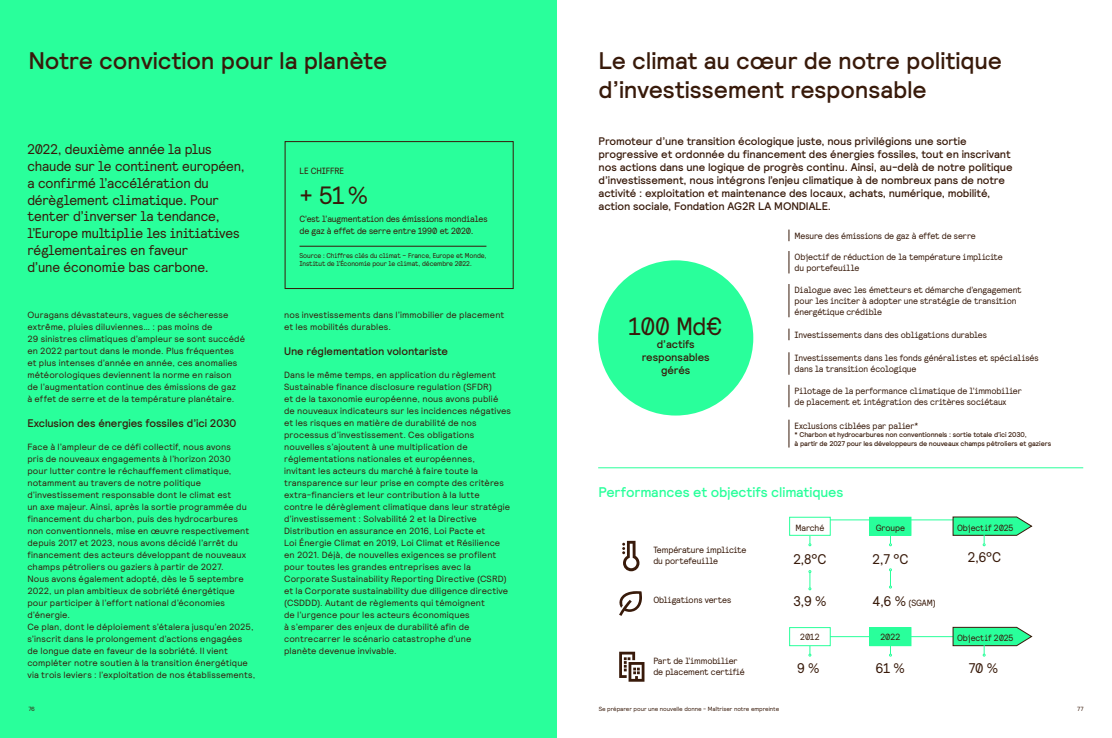
<style>
.page{position:relative;width:1112px;height:738px;background:#fff}
.page>*{position:absolute;margin:0;border:0;box-sizing:border-box;transform-origin:0 0}
.t1{font:25px "Relative Faux";letter-spacing:-.02em;color:#381a0a}
.t2{font:500 24px/28.8px "Relative";letter-spacing:-.01em;color:#381a0a}
.t3{font:14px/16.8px "Relative Faux";letter-spacing:-.01em;color:#381a0a}
.t4{font:500 14px "Relative";letter-spacing:-.005em;color:#29ff9b}
.t5{font:500 11px/13px "Relative";letter-spacing:-.01em;color:#381a0a;text-align:center}
.t6{font:9px/12px "Relative";letter-spacing:.015em;color:#381a0a}
.t7{font:9px/10.8px "Relative Faux";letter-spacing:-.015em;color:#381a0a}
.t8{font:500 7px/8.4px "Relative";letter-spacing:-.02em;color:#381a0a}
.t9{font:7px/8.4px "Relative Faux";letter-spacing:-.015em;color:#381a0a}
.t10{font:6px "Relative";letter-spacing:-.01em;color:#381a0a}
.s1{font-size:14px}
</style>
<div class="page">
<div style="left:0;top:0;width:556px;height:737px;background:#29ff9b"></div>
<hr style="left:817px;top:636px;width:178px;height:1px;background:#29ff9b">
<hr style="left:795px;top:519px;width:178px;height:1px;background:#29ff9b">
<hr style="left:299px;top:246px;width:187px;height:1px;background:#381a0a">
<div style="left:285px;top:141px;width:228px;height:147px;border:1px solid #381a0a"></div>
<div style="left:598px;top:260px;width:155px;height:155px;background:#29ff9b;border-radius:50%"></div>
<svg style="left:788px;top:419px;width:1px;height:28px"></svg>
<svg style="left:788px;top:251px;width:1px;height:22px"></svg>
<svg style="left:788px;top:352px;width:1px;height:22px"></svg>
<svg style="left:788px;top:328px;width:1px;height:12px"></svg>
<svg style="left:788px;top:384px;width:1px;height:23px"></svg>
<svg style="left:788px;top:229px;width:1px;height:12px"></svg>
<hr style="left:788px;top:284px;width:1px;height:33px;background:#381a0a">
<svg style="left:808px;top:645px;width:3px;height:11px"></svg>
<svg style="left:808px;top:535px;width:3px;height:10px"></svg>
<svg style="left:808px;top:570px;width:3px;height:19px"></svg>
<svg style="left:889px;top:645px;width:2px;height:11px"></svg>
<svg style="left:889px;top:535px;width:2px;height:10px"></svg>
<svg style="left:889px;top:568px;width:2px;height:20px"></svg>
<svg style="left:952px;top:626px;width:79px;height:30px"></svg>
<svg style="left:952px;top:516px;width:79px;height:29px"></svg>
<div style="left:789px;top:627px;width:41px;height:18px;background:#fff"></div>
<div style="left:789px;top:627px;width:41px;height:18px;border:1px solid #29ff9b"></div>
<div style="left:789px;top:517px;width:41px;height:18px;background:#fff"></div>
<div style="left:789px;top:516px;width:41px;height:19px;border:1px solid #29ff9b"></div>
<div style="left:869px;top:627px;width:41px;height:18px;background:#29ff9b"></div>
<div style="left:869px;top:517px;width:41px;height:18px;background:#29ff9b"></div>
<div style="left:869px;top:516px;width:42px;height:19px;border:1px solid #29ff9b"></div>
<svg style="left:622px;top:540px;width:17px;height:31px"></svg>
<svg style="left:619px;top:651px;width:25px;height:30px"></svg>
<svg style="left:619px;top:591px;width:23px;height:24px"></svg>
<hr style="left:598px;top:467px;width:484px;height:1px;background:#29ff9b">
<h2 class="t2" style="left:28px;top:45px;width:360px">Notre conviction pour la planète</h2>
<p class="t3" style="left:27px;top:140px;width:218px">2022, deuxième année la plus chaude sur le continent européen, a confirmé l’accélération du dérèglement climatique. Pour tenter d’inverser la tendance, l’Europe multiplie les initiatives réglementaires en faveur<br>d’une économie bas carbone.</p>
<p class="t6" style="left:27px;top:308px;width:219px">Ouragans dévastateurs, vagues de sécheresse extrême, pluies diluviennes… : pas moins de<br>29 sinistres climatiques d’ampleur se sont succédé en 2022 partout dans le monde. Plus fréquentes et plus intenses d’année en année, ces anomalies météorologiques deviennent la norme en raison<br>de l’augmentation continue des émissions de gaz<br>à effet de serre et de la température planétaire.</p>
<p class="t5" style="left:27px;top:416px;width:210px">Exclusion des énergies fossiles d’ici 2030</p>
<p class="t6" style="left:27px;top:440px;width:229px">Face à l’ampleur de ce défi collectif, nous avons<br>pris de nouveaux engagements à l’horizon 2030<br>pour lutter contre le réchauffement climatique, notamment au travers de notre politique d’investissement responsable dont le climat est<br>un axe majeur. Ainsi, après la sortie programmée du financement du charbon, puis des hydrocarbures non conventionnels, mise en œuvre respectivement depuis 2017 et 2023, nous avons décidé l’arrêt du financement des acteurs développant de nouveaux champs pétroliers ou gaziers à partir de 2027.<br>Nous avons également adopté, dès le 5 septembre 2022, un plan ambitieux de sobriété énergétique pour participer à l’effort national d’économies d’énergie.<br>Ce plan, dont le déploiement s’étalera jusqu’en 2025, s’inscrit dans le prolongement d’actions engagées de longue date en faveur de la sobriété. Il vient compléter notre soutien à la transition énergétique via trois leviers : l’exploitation de nos établissements,</p>
<p class="t7" style="left:299px;top:165px;width:46px">LE CHIFFRE</p>
<h1 class="t1" style="left:299px;top:178px;width:70px">+ 51%</h1>
<p class="t7" style="left:299px;top:212px;width:190px;line-height:12px">C’est l’augmentation des émissions mondiales de gaz à effet de serre entre 1990 et 2020.</p>
<p class="t9" style="left:299px;top:251px;width:188px">Source : Chiffres clés du climat – France, Europe et Monde,<br>Institut de l’Économie pour le climat, décembre 2022.</p>
<p class="t6" style="left:284px;top:308px;width:222px">nos investissements dans l’immobilier de placement et les mobilités durables.</p>
<p class="t5" style="left:284px;top:344px;width:165px">Une réglementation volontariste</p>
<p class="t6" style="left:284px;top:368px;width:228px">Dans le même temps, en application du règlement Sustainable finance disclosure regulation (SFDR)<br>et de la taxonomie européenne, nous avons publié de nouveaux indicateurs sur les incidences négatives et les risques en matière de durabilité de nos processus d’investissement. Ces obligations nouvelles s’ajoutent à une multiplication de réglementations nationales et européennes,<br>invitant les acteurs du marché à faire toute la transparence sur leur prise en compte des critères extra-financiers et leur contribution à la lutte<br>contre le dérèglement climatique dans leur stratégie d’investissement : Solvabilité 2 et la Directive Distribution en assurance en 2016, Loi Pacte et<br>Loi Énergie Climat en 2019, Loi Climat et Résilience en 2021. Déjà, de nouvelles exigences se profilent pour toutes les grandes entreprises avec la Corporate Sustainability Reporting Directive (CSRD) et la Corporate sustainability due diligence directive (CSDDD). Autant de règlements qui témoignent<br>de l’urgence pour les acteurs économiques<br>à s’emparer des enjeux de durabilité afin de contrecarrer le scénario catastrophe d’une<br>planète devenue invivable.</p>
<h2 class="t2" style="left:598px;top:46px;width:405px">Le climat au cœur de notre politique d’investissement responsable</h2>
<p class="t5" style="left:598px;top:135px;width:415px;text-align:left">Promoteur d’une transition écologique juste, nous privilégions une sortie progressive et ordonnée du financement des énergies fossiles, tout en inscrivant nos actions dans une logique de progrès continu. Ainsi, au-delà de notre politique d’investissement, nous intégrons l’enjeu climatique à de nombreux pans de notre activité : exploitation et maintenance des locaux, achats, numérique, mobilité, action sociale, Fondation AG2R LA MONDIALE.</p>
<p class="t7" style="left:794px;top:230px;width:183px">Mesure des émissions de gaz à effet de serre</p>
<h1 class="t1" style="left:628px;top:310px;width:95px">100 Md€</h1>
<p class="t5" style="left:641px;top:337px;width:69px">d’actifs responsables gérés</p>
<p class="t7" style="left:794px;top:251px;width:210px">Objectif de réduction de la température implicite du portefeuille</p>
<p class="t7" style="left:794px;top:284px;width:228px">Dialogue avec les émetteurs et démarche d’engagement pour les inciter à adopter une stratégie de transition énergétique crédible</p>
<p class="t7" style="left:794px;top:328px;width:194px">Investissements dans des obligations durables</p>
<p class="t7" style="left:794px;top:352px;width:245px">Investissements dans les fonds généralistes et spécialisés dans la transition écologique</p>
<p class="t7" style="left:794px;top:385px;width:229px">Pilotage de la performance climatique de l’immobilier de placement et intégration des critères sociétaux</p>
<p class="t7" style="left:794px;top:419px;width:125px">Exclusions ciblées par palier*</p>
<p class="t8" style="left:794px;top:430px;width:258px">* Charbon et hydrocarbures non conventionnels : sortie totale d’ici 2030,<br>à partir de 2027 pour les développeurs de nouveaux champs pétroliers et gaziers</p>
<h3 class="t4" style="left:598px;top:482px;width:246px">Performances et objectifs climatiques</h3>
<p class="t7" style="left:795px;top:521px;width:30px">Marché</p>
<p class="t7" style="left:875px;top:521px;width:31px">Groupe</p>
<p class="t7" style="left:956px;top:521px;width:58px">Objectif 2025</p>
<p class="t7" style="left:653px;top:544px;width:95px">Température implicite du portefeuille</p>
<p class="t7" style="left:653px;top:594px;width:79px">Obligations vertes</p>
<h3 class="t3" style="left:793px;top:549px;width:35px">2,8°C</h3>
<h3 class="t3" style="left:793px;top:591px;width:35px">3,9 %</h3>
<h3 class="t3" style="left:872px;top:549px;width:37px">2,7 °C</h3>
<p class="t7" style="left:872px;top:596px;width:65px"><span class="s1">4,6 %</span> (SGAM)</p>
<h3 class="t3" style="left:967px;top:548px;width:35px">2,6°C</h3>
<p class="t7" style="left:800px;top:631px;width:21px">2012</p>
<p class="t7" style="left:880px;top:631px;width:21px">2022</p>
<p class="t7" style="left:956px;top:631px;width:58px">Objectif 2025</p>
<p class="t7" style="left:653px;top:654px;width:93px">Part de l’immobilier de placement certifié</p>
<h3 class="t3" style="left:797px;top:658px;width:24px">9 %</h3>
<h3 class="t3" style="left:875px;top:658px;width:31px">61 %</h3>
<h3 class="t3" style="left:968px;top:658px;width:31px">70 %</h3>
<p class="t10" style="left:28px;top:704px;width:8px">76</p>
<p class="t10" style="left:598px;top:704px;width:182px">Se préparer pour une nouvelle donne - Maîtriser notre empreinte</p>
<p class="t10" style="left:1077px;top:704px;width:8px">77</p>
</div>
